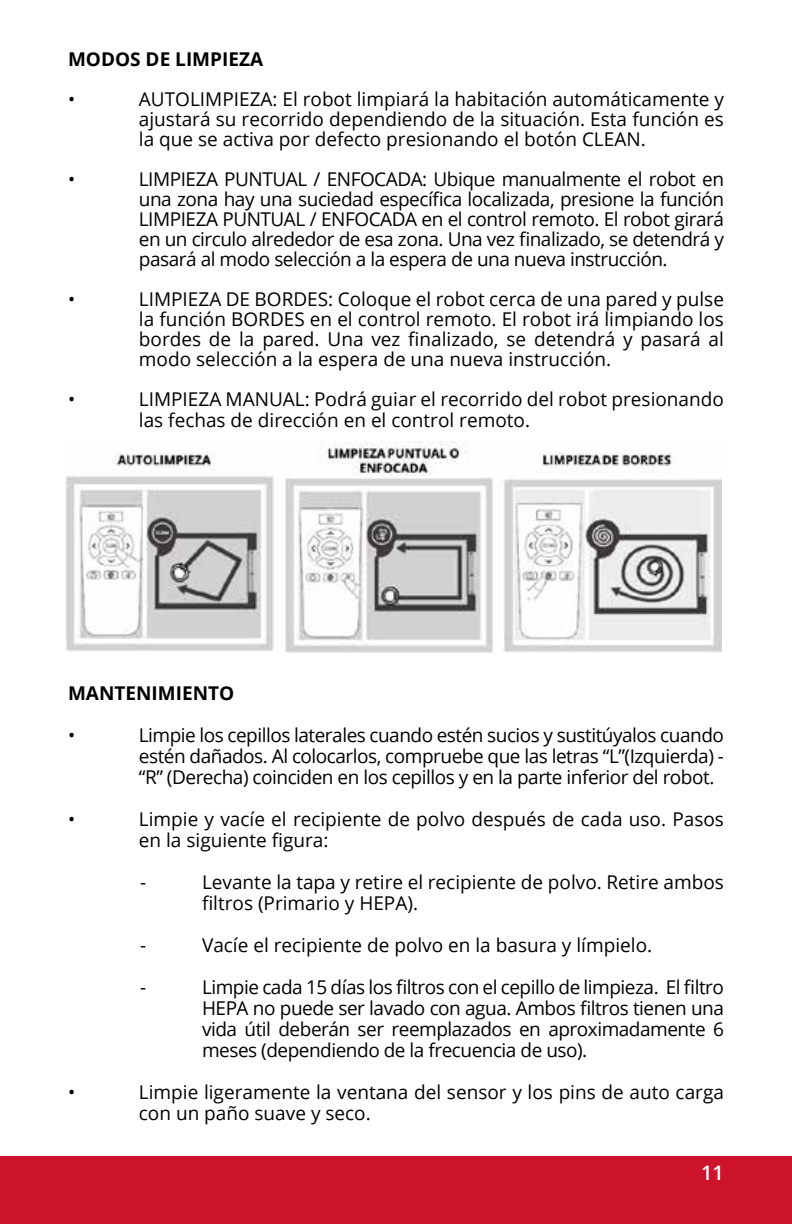
<style>
.page{position:relative;width:792px;height:1224px;background:#fff}
.page>*{position:absolute;margin:0;border:0;box-sizing:border-box;transform-origin:0 0}
.t1{font:600 20px "Open Sans";color:#fff}
.t2{font:19px/20px "Open Sans";color:#000;text-align:justify}
.t3{font:700 19px "Open Sans";color:#000}
</style>
<div class="page">
<div style="left:0;top:1156px;width:792px;height:68px;background:#ce132d"></div>
<img style="left:65px;top:442px;width:656px;height:210px">
<p class="t3" style="left:68px;top:45px;width:197px">MODOS DE LIMPIEZA</p>
<p class="t2" style="left:68px;top:88px;width:9px">•</p>
<p class="t2" style="left:139px;top:88px;width:587px">AUTOLIMPIEZA: El robot limpiará la habitación automáticamente y ajustará su recorrido dependiendo de la situación. Esta función es la que se activa por defecto presionando el botón CLEAN.</p>
<p class="t2" style="left:68px;top:168px;width:9px">•</p>
<p class="t2" style="left:139px;top:168px;width:587px">LIMPIEZA PUNTUAL / ENFOCADA: Ubique manualmente el robot en una zona hay una suciedad específica localizada, presione la función LIMPIEZA PUNTUAL / ENFOCADA en el control remoto. El robot girará en un circulo alrededor de esa zona. Una vez finalizado, se detendrá y pasará al modo selección a la espera de una nueva instrucción.</p>
<p class="t2" style="left:68px;top:288px;width:9px">•</p>
<p class="t2" style="left:139px;top:288px;width:587px">LIMPIEZA DE BORDES: Coloque el robot cerca de una pared y pulse la función BORDES en el control remoto. El robot irá limpiando los bordes de la pared. Una vez finalizado, se detendrá y pasará al modo selección a la espera de una nueva instrucción.</p>
<p class="t2" style="left:68px;top:388px;width:9px">•</p>
<p class="t2" style="left:139px;top:388px;width:587px;line-height:21px">LIMPIEZA MANUAL: Podrá guiar el recorrido del robot presionando las fechas de dirección en el control remoto.</p>
<p class="t3" style="left:68px;top:679px;width:168px">MANTENIMIENTO</p>
<p class="t2" style="left:68px;top:724px;width:9px">•</p>
<p class="t2" style="left:139px;top:724px;width:587px;line-height:21px">Limpie los cepillos laterales cuando estén sucios y sustitúyalos cuando estén dañados. Al colocarlos, compruebe que las letras “L”(Izquierda) - “R” (Derecha) coinciden en los cepillos y en la parte inferior del robot.</p>
<p class="t2" style="left:68px;top:808px;width:9px">•</p>
<p class="t2" style="left:139px;top:808px;width:587px;line-height:21px">Limpie y vacíe el recipiente de polvo después de cada uso. Pasos en la siguiente figura:</p>
<p class="t2" style="left:140px;top:871px;width:8px">-</p>
<p class="t2" style="left:202px;top:871px;width:523px;line-height:21px">Levante la tapa y retire el recipiente de polvo. Retire ambos filtros (Primario y HEPA).</p>
<p class="t2" style="left:140px;top:934px;width:8px">-</p>
<p class="t2" style="left:202px;top:934px;width:452px">Vacíe el recipiente de polvo en la basura y límpielo.</p>
<p class="t2" style="left:140px;top:976px;width:8px">-</p>
<p class="t2" style="left:202px;top:976px;width:523px;line-height:21px">Limpie cada 15 días los filtros con el cepillo de limpieza. El filtro HEPA no puede ser lavado con agua. Ambos filtros tienen una vida útil deberán ser reemplazados en aproximadamente 6 meses (dependiendo de la frecuencia de uso).</p>
<p class="t2" style="left:68px;top:1081px;width:9px">•</p>
<p class="t2" style="left:139px;top:1081px;width:587px;line-height:21px">Limpie ligeramente la ventana del sensor y los pins de auto carga con un paño suave y seco.</p>
<p class="t1" style="left:701px;top:1160px;width:24px">11</p>
</div>
